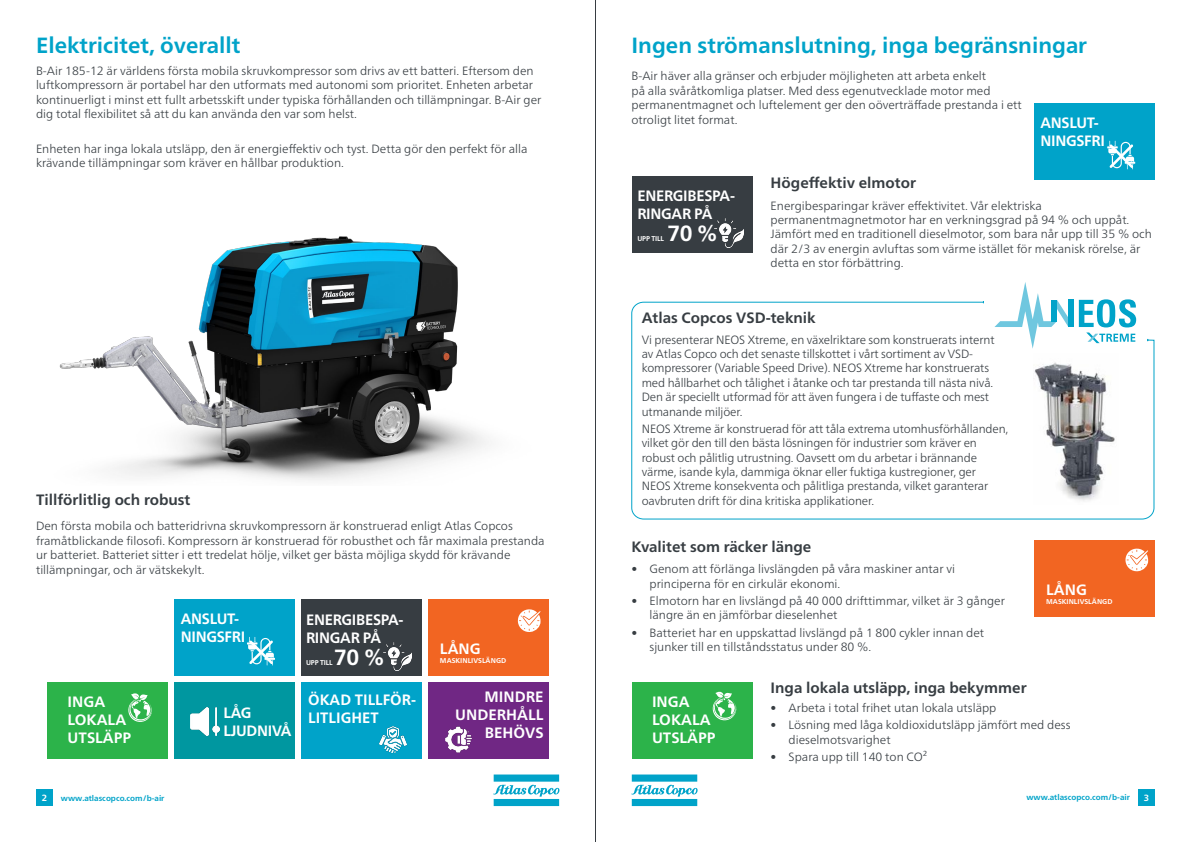
<style>
.page{position:relative;width:1191px;height:842px;background:#fff}
.page>*{position:absolute;margin:0;border:0;box-sizing:border-box;transform-origin:0 0}
.t1{font:700 22px "Neue Frutiger World";color:#00a3c9}
.t2{font:700 22px "Neue Frutiger World";color:#fff}
.t3{font:700 15px/18px "Neue Frutiger World";letter-spacing:-.015em;color:#fff}
.t4{font:700 15px "Neue Frutiger World";color:#373d42}
.t5{font:300 12px/14.4px "Neue Frutiger World";color:#373d42}
.t6{font:700 9px "Neue Frutiger World";color:#fff}
.t7{font:700 8px "Neue Frutiger World";color:#00a3c9}
.t8{font:700 7px "Neue Frutiger World";color:#fff}
</style>
<div class="page">
<svg style="left:493px;top:774px;width:66px;height:32px"></svg>
<svg style="left:631px;top:774px;width:66px;height:32px"></svg>
<div style="left:36px;top:789px;width:17px;height:17px;background:#00a3c9"></div>
<div style="left:1138px;top:789px;width:17px;height:17px;background:#00a3c9"></div>
<div style="left:1034px;top:540px;width:121px;height:77px;background:#f26522"></div>
<div style="left:174px;top:682px;width:121px;height:77px;background:#0097a0"></div>
<div style="left:631px;top:176px;width:121px;height:76px;background:#373d42"></div>
<div style="left:428px;top:682px;width:121px;height:77px;background:#702784"></div>
<div style="left:301px;top:682px;width:121px;height:77px;background:#00a3c9"></div>
<div style="left:174px;top:599px;width:121px;height:77px;background:#00a3c9"></div>
<svg style="left:247px;top:637px;width:28px;height:28px"></svg>
<img style="left:190px;top:707px;width:29px;height:29px">
<img style="left:379px;top:726px;width:28px;height:27px">
<img style="left:445px;top:726px;width:27px;height:27px">
<img style="left:715px;top:219px;width:28px;height:28px">
<img style="left:59px;top:236px;width:430px;height:245px">
<div style="left:1034px;top:103px;width:121px;height:77px;background:#00a3c9"></div>
<svg style="left:1107px;top:141px;width:28px;height:28px"></svg>
<div style="left:631px;top:682px;width:121px;height:77px;background:#2cb34a"></div>
<svg style="left:712px;top:691px;width:24px;height:30px"></svg>
<hr style="left:595px;top:0;width:1px;height:842px;background:#373d42">
<svg style="left:1125px;top:548px;width:23px;height:24px"></svg>
<svg style="left:631px;top:301px;width:523px;height:218px"></svg>
<svg style="left:994px;top:282px;width:74px;height:67px"></svg>
<div style="left:1068px;top:300px;width:6px;height:27px;background:#00a3c9"></div>
<div style="left:1051px;top:300px;width:6px;height:21px;background:#00a3c9"></div>
<svg style="left:1078px;top:299px;width:58px;height:44px"></svg>
<img style="left:1034px;top:354px;width:85px;height:151px">
<div style="left:301px;top:599px;width:121px;height:77px;background:#373d42"></div>
<img style="left:383px;top:642px;width:28px;height:29px">
<div style="left:428px;top:599px;width:121px;height:77px;background:#f26522"></div>
<svg style="left:517px;top:609px;width:23px;height:23px"></svg>
<div style="left:47px;top:682px;width:121px;height:77px;background:#2cb34a"></div>
<svg style="left:128px;top:693px;width:24px;height:29px"></svg>
<h1 class="t1" style="left:36px;top:26px;width:206px">Elektricitet, överallt</h1>
<p class="t5" style="left:36px;top:64px;width:507px">B-Air 185-12 är världens första mobila skruvkompressor som drivs av ett batteri. Eftersom den luftkompressorn är portabel har den utformats med autonomi som prioritet. Enheten arbetar kontinuerligt i minst ett fullt arbetsskift under typiska förhållanden och tillämpningar. B-Air ger dig total flexibilitet så att du kan använda den var som helst.</p>
<p class="t5" style="left:36px;top:141px;width:493px">Enheten har inga lokala utsläpp, den är energieffektiv och tyst. Detta gör den perfekt för alla krävande tillämpningar som kräver en hållbar produktion.</p>
<p class="t4" style="left:36px;top:486px;width:156px">Tillförlitlig och robust</p>
<p class="t5" style="left:36px;top:519px;width:510px">Den första mobila och batteridrivna skruvkompressorn är konstruerad enligt Atlas Copcos framåtblickande filosofi. Kompressorn är konstruerad för robusthet och får maximala prestanda ur batteriet. Batteriet sitter i ett tredelat hölje, vilket ger bästa möjliga skydd för krävande tillämpningar, och är vätskekylt.</p>
<p class="t3" style="left:68px;top:693px;width:65px">INGA<br>LOKALA<br>UTSLÄPP</p>
<p class="t3" style="left:181px;top:610px;width:66px">ANSLUT-<br>NINGSFRI</p>
<p class="t3" style="left:223px;top:704px;width:70px">LÅG<br>LJUDNIVÅ</p>
<p class="t3" style="left:306px;top:610px;width:99px">ENERGIBESPA-<br>RINGAR PÅ</p>
<p class="t8" style="left:306px;top:656px;width:28px">UPP TILL</p>
<h1 class="t2" style="left:334px;top:638px;width:52px">70 %</h1>
<p class="t3" style="left:308px;top:690px;width:109px">ÖKAD TILLFÖR-<br>LITLIGHET</p>
<p class="t3" style="left:440px;top:640px;width:42px">LÅNG</p>
<p class="t8" style="left:440px;top:654px;width:68px">MASKINLIVSLÄNGD</p>
<p class="t3" style="left:455px;top:687px;width:90px;text-align:right">MINDRE<br>UNDERHÅLL<br>BEHÖVS</p>
<h1 class="t1" style="left:631px;top:26px;width:457px">Ingen strömanslutning, inga begränsningar</h1>
<p class="t5" style="left:631px;top:69px;width:392px">B-Air häver alla gränser och erbjuder möjligheten att arbeta enkelt<br>på alla svåråtkomliga platser. Med dess egenutvecklade motor med permanentmagnet och luftelement ger den oöverträffade prestanda i ett otroligt litet format.</p>
<p class="t3" style="left:1040px;top:113px;width:66px">ANSLUT-<br>NINGSFRI</p>
<p class="t3" style="left:637px;top:186px;width:99px">ENERGIBESPA-<br>RINGAR PÅ</p>
<p class="t8" style="left:637px;top:232px;width:28px">UPP TILL</p>
<h1 class="t2" style="left:667px;top:213px;width:52px">70 %</h1>
<p class="t4" style="left:770px;top:170px;width:147px">Högeffektiv elmotor</p>
<p class="t5" style="left:770px;top:198px;width:383px">Energibesparingar kräver effektivitet. Vår elektriska permanentmagnetmotor har en verkningsgrad på 94 % och uppåt.<br>Jämfört med en traditionell dieselmotor, som bara når upp till 35 % och där 2/3 av energin avluftas som värme istället för mekanisk rörelse, är detta en stor förbättring.</p>
<p class="t4" style="left:641px;top:305px;width:175px">Atlas Copcos VSD-teknik</p>
<p class="t5" style="left:641px;top:332px;width:354px">Vi presenterar NEOS Xtreme, en växelriktare som konstruerats internt av Atlas Copco och det senaste tillskottet i vårt sortiment av VSD&shy;kompressorer (Variable Speed Drive). NEOS Xtreme har konstruerats med hållbarhet och tålighet i åtanke och tar prestanda till nästa nivå.<br>Den är speciellt utformad för att även fungera i de tuffaste och mest utmanande miljöer.</p>
<p class="t5" style="left:641px;top:421px;width:368px">NEOS Xtreme är konstruerad för att tåla extrema utomhusförhållanden, vilket gör den till den bästa lösningen för industrier som kräver en robust och pålitlig utrustning. Oavsett om du arbetar i brännande värme, isande kyla, dammiga öknar eller fuktiga kustregioner, ger<br>NEOS Xtreme konsekventa och pålitliga prestanda, vilket garanterar oavbruten drift för dina kritiska applikationer.</p>
<p class="t4" style="left:631px;top:533px;width:181px">Kvalitet som räcker länge</p>
<p class="t5" style="left:649px;top:562px;width:307px;text-indent:-18px">• Genom att förlänga livslängden på våra maskiner antar vi principerna för en cirkulär ekonomi.</p>
<p class="t5" style="left:649px;top:594px;width:357px;text-indent:-18px">• Elmotorn har en livslängd på 40 000 drifttimmar, vilket är 3 gånger längre än en jämförbar dieselenhet</p>
<p class="t5" style="left:649px;top:625px;width:336px;text-indent:-18px">• Batteriet har en uppskattad livslängd på 1 800 cykler innan det sjunker till en tillståndsstatus under 80 %.</p>
<p class="t3" style="left:1046px;top:581px;width:42px">LÅNG</p>
<p class="t8" style="left:1046px;top:595px;width:68px">MASKINLIVSLÄNGD</p>
<p class="t3" style="left:652px;top:693px;width:65px">INGA<br>LOKALA<br>UTSLÄPP</p>
<p class="t4" style="left:770px;top:675px;width:257px">Inga lokala utsläpp, inga bekymmer</p>
<p class="t5" style="left:770px;top:701px;width:227px">• Arbeta i total frihet utan lokala utsläpp</p>
<p class="t5" style="left:788px;top:718px;width:283px;text-indent:-18px">• Lösning med låga koldioxidutsläpp jämfört med dess dieselmotsvarighet</p>
<p class="t5" style="left:770px;top:750px;width:158px">• Spara upp till 140 ton CO²</p>
<p class="t6" style="left:42px;top:790px;width:7px">2</p>
<p class="t7" style="left:61px;top:791px;width:105px">www.atlascopco.com/b-air</p>
<p class="t7" style="left:1026px;top:790px;width:105px">www.atlascopco.com/b-air</p>
<p class="t6" style="left:1143px;top:789px;width:7px">3</p>
</div>
